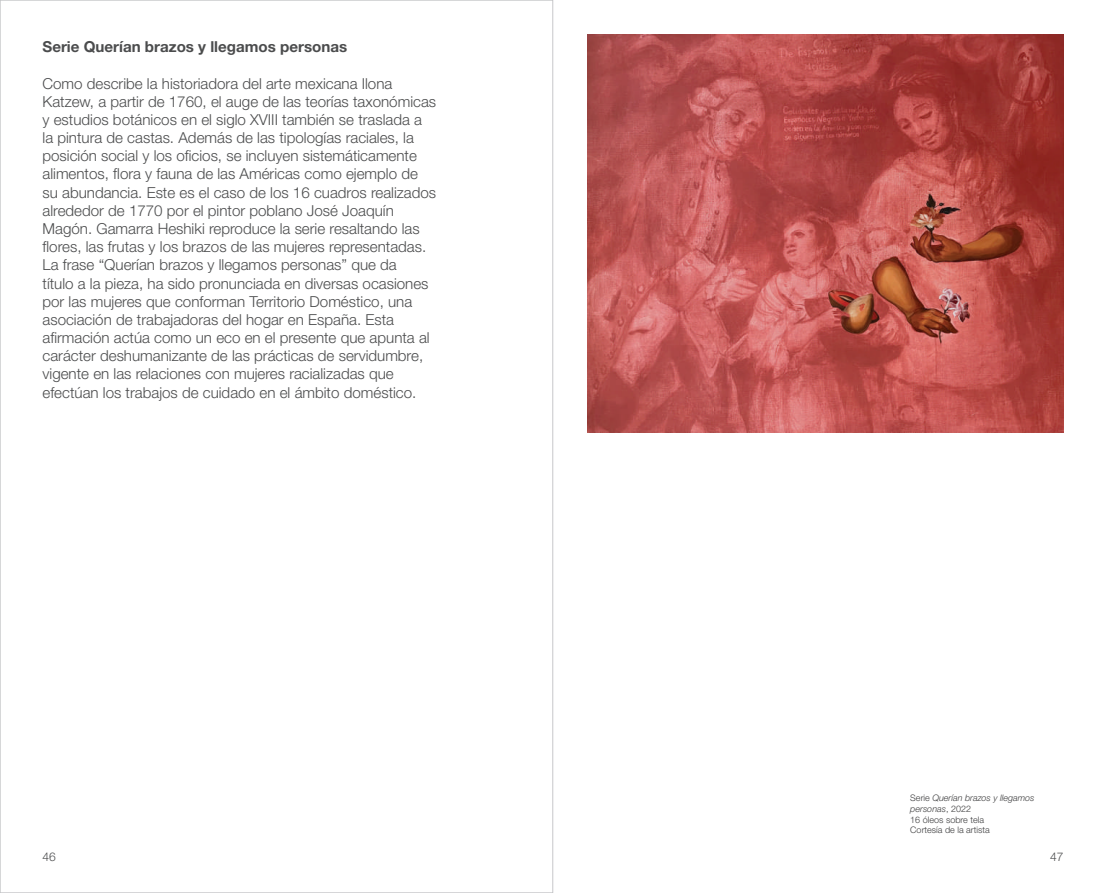
<style>
.page{position:relative;width:1106px;height:893px;background:#fff}
.page>*{position:absolute;margin:0;border:0;box-sizing:border-box;transform-origin:0 0}
.t1{font:300 15.15px/18.1px "Helvetica Neue LT Std";color:#4b4c4d}
.t2{font:700 15.15px "Helvetica Neue LT Std";color:#4b4c4d}
.t3{font:300 12px "Helvetica Neue LT Std";color:#4b4c4d}
.t4{font:300 9px/10.8px "Helvetica Neue LT Std";color:#3e3e3f}
.s1{font-style:italic}
</style>
<div class="page">
<img style="left:587px;top:34px;width:476px;height:399px">
<p class="t2" style="left:43px;top:37px;width:306px">Serie Querían brazos y llegamos personas</p>
<p class="t1" style="left:43px;top:74px;width:395px">Como describe la historiadora del arte mexicana Ilona Katzew, a partir de 1760, el auge de las teorías taxonómicas y estudios botánicos en el siglo XVIII también se traslada a la pintura de castas. Además de las tipologías raciales, la posición social y los oficios, se incluyen sistemáticamente alimentos, flora y fauna de las Américas como ejemplo de su abundancia. Este es el caso de los 16 cuadros realizados alrededor de 1770 por el pintor poblano José Joaquín Magón. Gamarra Heshiki reproduce la serie resaltando las flores, las frutas y los brazos de las mujeres representadas.<br>La frase “Querían brazos y llegamos personas” que da<br>título a la pieza, ha sido pronunciada en diversas ocasiones por las mujeres que conforman Territorio Doméstico, una asociación de trabajadoras del hogar en España. Esta afirmación actúa como un eco en el presente que apunta al carácter deshumanizante de las prácticas de servidumbre, vigente en las relaciones con mujeres racializadas que efectúan los trabajos de cuidado en el ámbito doméstico.</p>
<p class="t4" style="left:910px;top:792px;width:126px">Serie <span class="s1">Querían brazos y llegamos personas</span>, 2022<br>16 óleos sobre tela<br>Cortesía de la artista</p>
<p class="t3" style="left:43px;top:849px;width:15px">46</p>
<p class="t3" style="left:1050px;top:849px;width:15px">47</p>
</div>
